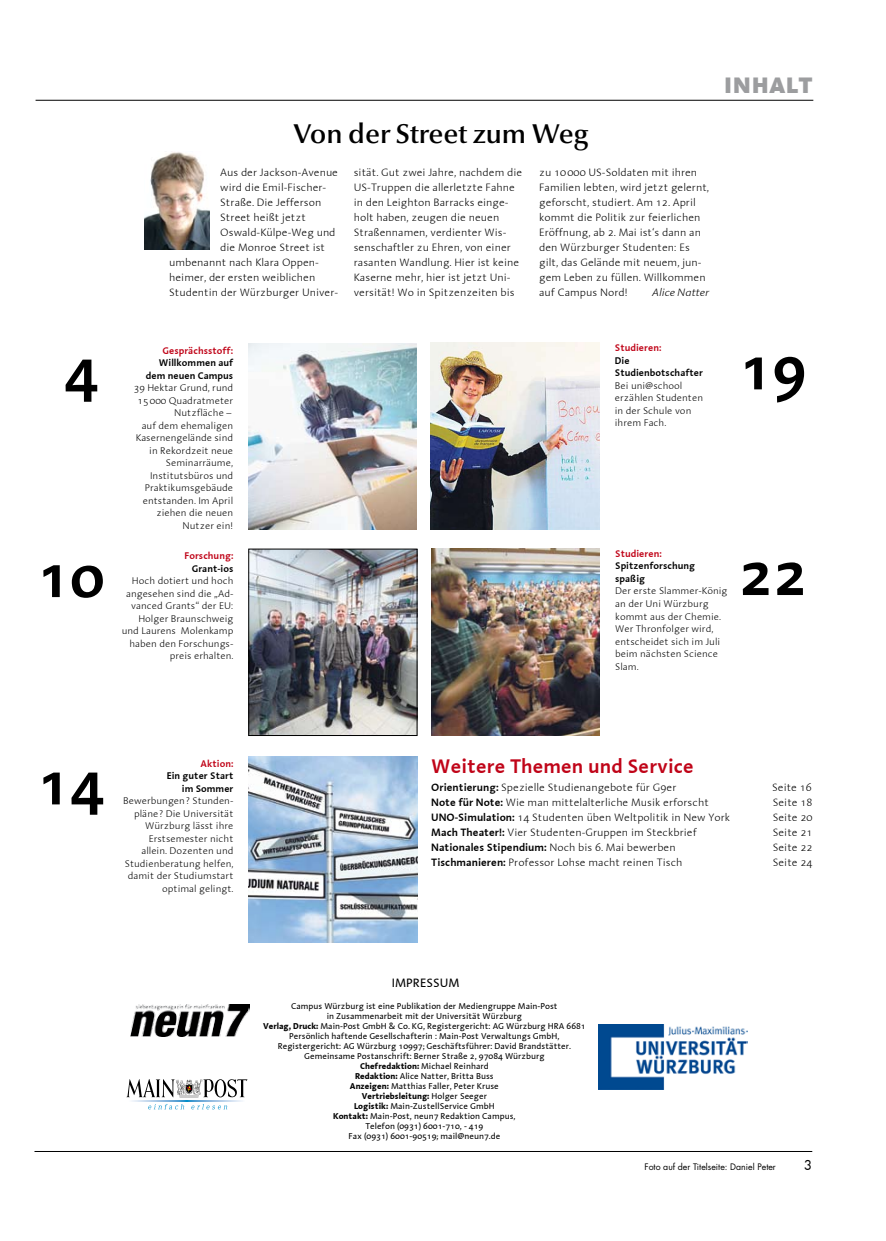
<style>
.page{position:relative;width:886px;height:1241px;background:#fff}
.page>*{position:absolute;margin:0;border:0;box-sizing:border-box;transform-origin:0 0}
.t1{font:600 62.5px "Linotype Aroma";color:#000}
.t2{font:700 31.88px "Linotype Aroma SC";color:#9c9d9f}
.t3{font:600 27.5px "Optima Nova LT";color:#000}
.t4{font:600 20.25px "Linotype Aroma";color:#c00418}
.t5{font:12.5px "Linotype Aroma";color:#000}
.t6{font:300 11px/15px "Linotype Aroma";color:#000}
.t7{font:600 11px "Linotype Aroma";color:#000}
.t8{font:italic 300 11px "Linotype Aroma";color:#000}
.t9{font:300 10px/12.5px "Linotype Aroma";color:#000;text-align:right}
.t10{font:8.75px/10px "Linotype Aroma";color:#000;text-align:center}
.t11{font:8.75px "Futura";color:#000}
.s1{font-weight:600;color:#c00418}
.s2{font-weight:600}
.s3{font-weight:300}
.s4{font-weight:700}
</style>
<div class="page">
<img style="left:145px;top:152px;width:65px;height:97px">
<img style="left:248px;top:343px;width:169px;height:187px">
<img style="left:251px;top:551px;width:164px;height:182px">
<img style="left:249px;top:756px;width:168px;height:186px">
<img style="left:431px;top:548px;width:168px;height:187px">
<img style="left:431px;top:343px;width:168px;height:186px">
<img style="left:130px;top:1004px;width:120px;height:32px">
<svg style="left:126px;top:1079px;width:121px;height:18px"></svg>
<svg style="left:132px;top:1100px;width:111px;height:1px"></svg>
<svg style="left:148px;top:1104px;width:36px;height:5px"></svg>
<svg style="left:191px;top:1104px;width:36px;height:5px"></svg>
<img style="left:599px;top:1024px;width:149px;height:65px">
<hr style="left:36px;top:100px;width:777px;height:1px;background:#000">
<hr style="left:34px;top:1150px;width:778px;height:1px;background:#000">
<p class="t1" style="left:64px;top:329px;width:36px">4</p>
<p class="t1" style="left:36px;top:535px;width:70px">10</p>
<p class="t3" style="left:294px;top:117px;width:296px">Von der Street zum Weg</p>
<p class="t6" style="left:220px;top:164px;width:119px">Aus der Jackson-Avenue</p>
<p class="t6" style="left:220px;top:179px;width:108px">wird die Emil-Fischer-</p>
<p class="t6" style="left:220px;top:194px;width:103px">Straße. Die Jefferson</p>
<p class="t6" style="left:220px;top:209px;width:87px">Street heißt jetzt</p>
<p class="t6" style="left:220px;top:224px;width:117px">Oswald-Külpe-Weg und</p>
<p class="t6" style="left:220px;top:239px;width:106px">die Monroe Street ist</p>
<p class="t6" style="left:169px;top:254px;width:151px">umbenannt nach Klara Oppen-</p>
<p class="t6" style="left:169px;top:269px;width:148px">heimer, der ersten weiblichen</p>
<p class="t6" style="left:169px;top:284px;width:171px">Studentin der Würzburger Univer-</p>
<p class="t6" style="left:354px;top:164px;width:170px">sität. Gut zwei Jahre, nachdem die<br>US-Truppen die allerletzte Fahne in den Leighton Barracks einge&shy;holt haben, zeugen die neuen<br>Straßennamen, verdienter Wis&shy;senschaftler zu Ehren, von einer rasanten Wandlung. Hier ist keine<br>Kaserne mehr, hier ist jetzt Uni&shy;versität! Wo in Spitzenzeiten bis</p>
<p class="t6" style="left:539px;top:164px;width:171px">zu 10000 US-Soldaten mit ihren<br>Familien lebten, wird jetzt gelernt, geforscht, studiert. Am 12. April kommt die Politik zur feierlichen<br>Eröffnung, ab 2. Mai ist‘s dann an den Würzburger Studenten: Es gilt, das Gelände mit neuem, jun&shy;gem Leben zu füllen. Willkommen auf Campus Nord!</p>
<p class="t8" style="left:652px;top:285px;width:58px">Alice Natter</p>
<p class="t2" style="left:724px;top:61px;width:90px">inhalt</p>
<p class="t9" style="left:615px;top:341px;width:90px;text-align:left"><span class="s1">Studieren:<br></span><span class="s2">Die<br>Studienbotschafter<br></span>Bei uni@school erzählen Studenten in der Schule von ihrem Fach.</p>
<p class="t9" style="left:134px;top:344px;width:101px"><span class="s1">Gesprächsstoff:<br></span><span class="s2">Willkommen auf<br>dem neuen Campus<br></span>39 Hektar Grund, rund<br>15000 Quadratmeter<br>Nutzfläche –<br>auf dem ehemaligen<br>Kasernengelände sind in Rekordzeit neue<br>Seminarräume,<br>Institutsbüros und<br>Praktikumsgebäude entstanden. Im April ziehen die neuen<br>Nutzer ein!</p>
<p class="t1" style="left:738px;top:327px;width:70px">19</p>
<p class="t9" style="left:615px;top:547px;width:114px;text-align:left"><span class="s1">Studieren:<br></span><span class="s2">Spitzenforschung spaßig<br></span>Der erste Slammer-König an der Uni Würzburg kommt aus der Chemie.<br>Wer Thronfolger wird, entscheidet sich im Juli beim nächsten Science<br>Slam.</p>
<p class="t9" style="left:122px;top:549px;width:113px"><span class="s1">Forschung:<br></span><span class="s2">Grant-ios<br></span>Hoch dotiert und hoch angesehen sind die „Ad&shy;vanced Grants“ der EU:<br>Holger Braunschweig und Laurens Molenkamp haben den Forschungs&shy;preis erhalten.</p>
<p class="t1" style="left:738px;top:533px;width:70px">22</p>
<p class="t1" style="left:36px;top:742px;width:70px">14</p>
<p class="t9" style="left:123px;top:756px;width:112px"><span class="s1">Aktion:<br></span><span class="s2">Ein guter Start<br>im Sommer<br></span>Bewerbungen? Stunden&shy;pläne? Die Universität<br>Würzburg lässt ihre<br>Erstsemester nicht allein. Dozenten und<br>Studienberatung helfen, damit der Studiumstart optimal gelingt.</p>
<p class="t4" style="left:431px;top:752px;width:264px">Weitere Themen und Service</p>
<p class="t6" style="left:431px;top:779px;width:247px"><span class="s2">Orientierung:</span> Spezielle Studienangebote für G9er</p>
<p class="t6" style="left:772px;top:779px;width:41px">Seite 16</p>
<p class="t6" style="left:431px;top:794px;width:279px"><span class="s2">Note für Note:</span> Wie man mittelalterliche Musik erforscht</p>
<p class="t6" style="left:773px;top:794px;width:41px">Seite 18</p>
<p class="t6" style="left:431px;top:809px;width:300px"><span class="s2">UNO-Simulation:</span> 14 Studenten üben Weltpolitik in New York</p>
<p class="t6" style="left:773px;top:809px;width:41px">Seite 20</p>
<p class="t6" style="left:431px;top:824px;width:267px"><span class="s2">Mach Theater!:</span> Vier Studenten-Gruppen im Steckbrief</p>
<p class="t6" style="left:773px;top:824px;width:41px">Seite 21</p>
<p class="t7" style="left:431px;top:840px;width:246px">Nationales Stipendium: <span class="s3">Noch bis 6. Mai bewerben</span></p>
<p class="t6" style="left:773px;top:839px;width:41px">Seite 22</p>
<p class="t6" style="left:431px;top:854px;width:253px"><span class="s2">Tischmanieren:</span> Professor Lohse macht reinen Tisch</p>
<p class="t6" style="left:773px;top:854px;width:41px">Seite 24</p>
<p class="t5" style="left:392px;top:974px;width:69px">IMPRESSUM</p>
<p class="t10" style="left:263px;top:1000px;width:324px">Campus Würzburg ist eine Publikation der Mediengruppe Main-Post<br>in Zusammenarbeit mit der Universität Würzburg<br><span class="s4">Verlag, Druck:</span> Main-Post GmbH &amp; Co. KG, Registergericht: AG Würzburg HRA 6681<br>Persönlich haftende Gesellschafterin : Main-Post Verwaltungs GmbH, Registergericht: AG Würzburg 10997; Geschäftsführer: David Brandstätter.<br>Gemeinsame Postanschrift: Berner Straße 2, 97084 Würzburg<br><span class="s4">Chefredaktion:</span> Michael Reinhard<br><span class="s4">Redaktion:</span> Alice Natter, Britta Buss<br><span class="s4">Anzeigen:</span> Matthias Faller, Peter Kruse<br><span class="s4">Vertriebsleitung:</span> Holger Seeger<br><span class="s4">Logistik:</span> Main-ZustellService GmbH<br><span class="s4">Kontakt:</span> Main-Post, neun7 Redaktion Campus,<br>Telefon (0931) 6001-710, - 419<br>Fax (0931) 6001-90519; mail@neun7.de</p>
<p class="t11" style="left:644px;top:1159px;width:133px">Foto auf der Titelseite: Daniel Peter</p>
</div>
